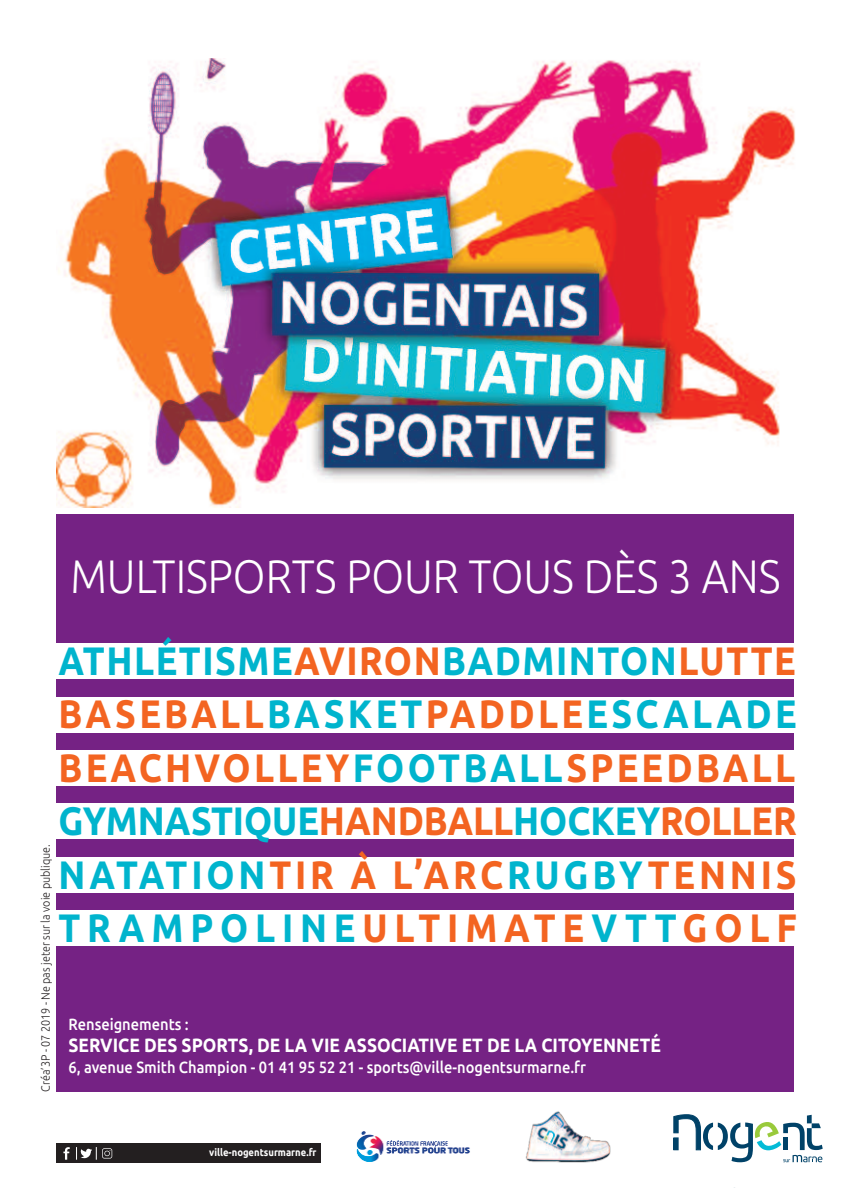
<style>
.page{position:relative;width:851px;height:1191px;background:#fff}
.page>*{position:absolute;margin:0;border:0;box-sizing:border-box;transform-origin:0 0}
.t1{font:300 46.8px "Ubuntu";color:#fff;scale:.9 1}
.t2{font:700 39.6px/53.4px "Ubuntu";letter-spacing:.19em;color:#f36421;text-align:justify;scale:.9 1}
.t3{font:700 19.2px "Ubuntu";color:#fff;scale:.9 1}
.t4{font:500 16.2px "Ubuntu";color:#fff;scale:.9 1}
.t5{font:300 12px "Ubuntu";color:#231f20;scale:.9 1}
.t6{font:700 10.4px "Ubuntu";color:#fff;scale:.9 1}
.s1{color:#00b4cd}
</style>
<div class="page">
<div style="left:57px;top:1143px;width:264px;height:20px;background:#231f20"></div>
<svg style="left:63px;top:1147px;width:7px;height:12px"></svg>
<svg style="left:76px;top:1147px;width:36px;height:12px"></svg>
<svg style="left:673px;top:1114px;width:149px;height:48px"></svg>
<div style="left:57px;top:514px;width:737px;height:577px;background:#752284"></div>
<div style="left:18px;top:643px;width:819px;height:36px;background:#fff"></div>
<div style="left:18px;top:696px;width:819px;height:36px;background:#fff"></div>
<div style="left:18px;top:750px;width:819px;height:36px;background:#fff"></div>
<div style="left:18px;top:803px;width:819px;height:36px;background:#fff"></div>
<div style="left:18px;top:857px;width:819px;height:35px;background:#fff"></div>
<div style="left:18px;top:910px;width:819px;height:36px;background:#fff"></div>
<img style="left:57px;top:59px;width:739px;height:448px">
<img style="left:525px;top:1111px;width:86px;height:52px">
<img style="left:356px;top:1132px;width:114px;height:29px">
<p class="t1" style="left:70px;top:548px;width:790px">MULTISPORTS POUR TOUS DÈS 3 ANS</p>
<p class="t2" style="left:59px;top:633px;width:821px"><span class="s1">ATHLÉTISME</span>AVIRON<span class="s1">BADMINTON</span>LUTTE BASEBALL<span class="s1">BASKET</span>PADDLE<span class="s1">ESCALADE </span>BEACHVOLLEY<span class="s1">FOOTBALL</span>SPEEDBALL <span class="s1">GYMNASTIQUE</span>HANDBALL<span class="s1">HOCKEY</span>ROLLER <span class="s1">NATATION</span>TIR À L’ARC<span class="s1">RUGBY</span>TENNIS <span class="s1">TRAMPOLINE</span>ULTIMATE<span class="s1">VTT</span>GOLF</p>
<p class="t5" style="left:38px;top:1091px;width:276px;rotate:-90deg">Créa’3P - 07 2019 - Ne pas jeter sur la voie publique.</p>
<p class="t4" style="left:68px;top:1014px;width:135px">Renseignements :</p>
<p class="t3" style="left:68px;top:1033px;width:659px">SERVICE DES SPORTS, DE LA VIE ASSOCIATIVE ET DE LA CITOYENNETÉ</p>
<p class="t4" style="left:68px;top:1057px;width:576px">6, avenue Smith Champion - 01 41 95 52 21 - sports@ville-nogentsurmarne.fr</p>
<p class="t6" style="left:209px;top:1146px;width:121px">ville-nogentsurmarne.fr</p>
</div>
